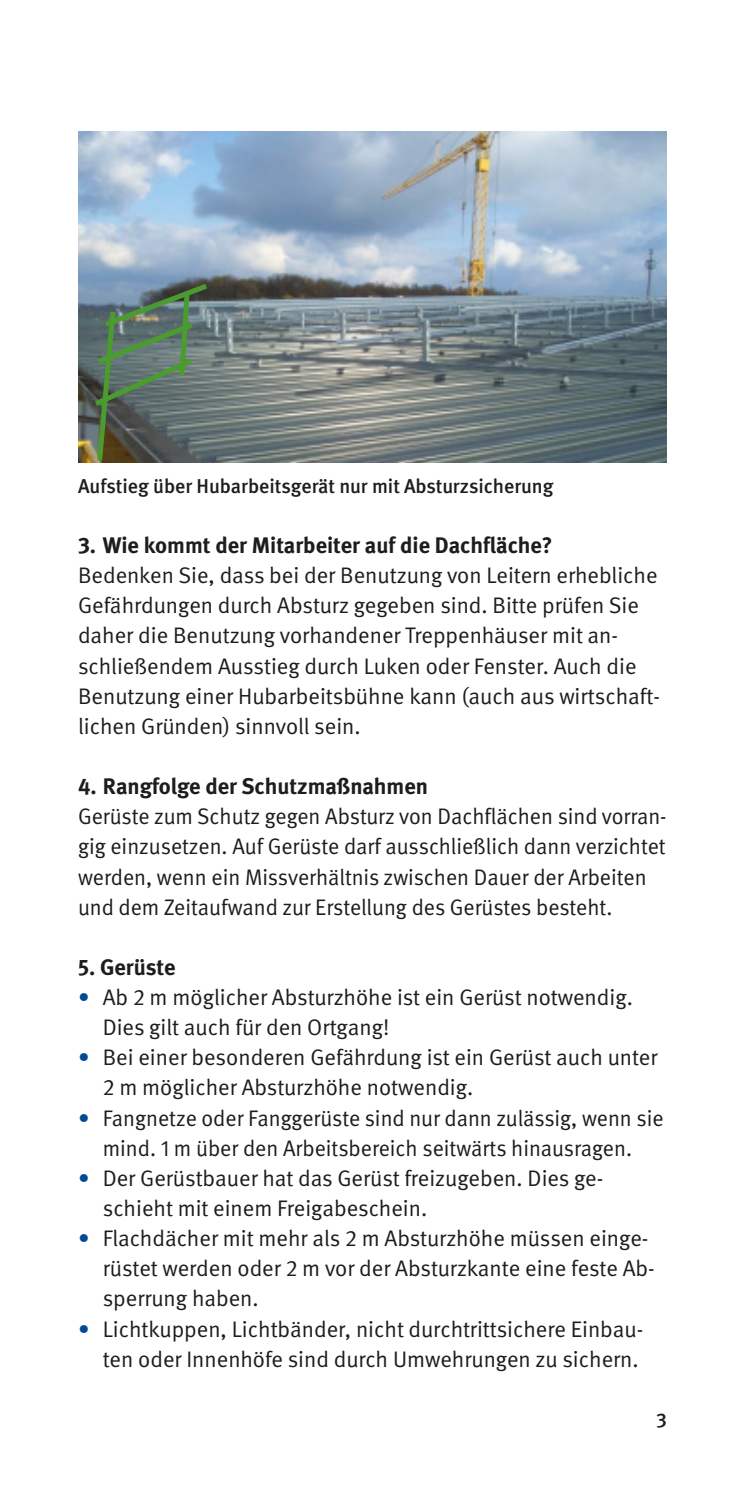
<style>
.page{position:relative;width:745px;height:1489px;background:#fff}
.page>*{position:absolute;margin:0;border:0;box-sizing:border-box;transform-origin:0 0}
.t1{font:22.5px/30px "DGUV Meta";color:#1d1d1b}
.t2{font:700 22.5px "DGUV Meta";color:#1d1d1b}
.t3{font:500 20px "DGUV Meta";color:#1d1d1b}
.s1{color:#004993}
</style>
<div class="page">
<img style="left:78px;top:131px;width:588px;height:331px">
<svg style="left:89px;top:280px;width:123px;height:183px;background:#5e7166"></svg>
<p class="t3" style="left:78px;top:478px;width:476px">Aufstieg über Hubarbeitsgerät nur mit Absturzsicherung</p>
<p class="t2" style="left:78px;top:537px;width:476px">3. Wie kommt der Mitarbeiter auf die Dachfläche?</p>
<p class="t1" style="left:78px;top:562px;width:583px">Bedenken Sie, dass bei der Benutzung von Leitern erhebliche Gefährdungen durch Absturz gegeben sind. Bitte prüfen Sie daher die Benutzung vorhandener Treppenhäuser mit an&shy;schließendem Ausstieg durch Luken oder Fenster. Auch die Benutzung einer Hubarbeitsbühne kann (auch aus wirtschaft&shy;lichen Gründen) sinnvoll sein.</p>
<p class="t2" style="left:78px;top:778px;width:351px">4. Rangfolge der Schutzmaßnahmen</p>
<p class="t1" style="left:78px;top:803px;width:589px">Gerüste zum Schutz gegen Absturz von Dachflächen sind vorran&shy;gig einzusetzen. Auf Gerüste darf ausschließlich dann verzichtet werden, wenn ein Missverhältnis zwischen Dauer der Arbeiten und dem Zeitaufwand zur Erstellung des Gerüstes besteht.</p>
<p class="t2" style="left:78px;top:958px;width:99px">5. Gerüste</p>
<p class="t1" style="left:103px;top:983px;width:531px;text-indent:-25px"><span class="s1">•</span> Ab 2 m möglicher Absturzhöhe ist ein Gerüst notwendig.<br>Dies gilt auch für den Ortgang!</p>
<p class="t1" style="left:103px;top:1044px;width:556px;text-indent:-25px"><span class="s1">•</span> Bei einer besonderen Gefährdung ist ein Gerüst auch unter<br>2 m möglicher Absturzhöhe notwendig.</p>
<p class="t1" style="left:78px;top:1104px;width:586px;text-align:center"><span class="s1">•</span> Fangnetze oder Fanggerüste sind nur dann zulässig, wenn sie mind. 1 m über den Arbeitsbereich seitwärts hinausragen.</p>
<p class="t1" style="left:103px;top:1164px;width:501px;text-indent:-25px"><span class="s1">•</span> Der Gerüstbauer hat das Gerüst freizugeben. Dies ge&shy;schieht mit einem Freigabeschein.</p>
<p class="t1" style="left:103px;top:1224px;width:553px;text-indent:-25px"><span class="s1">•</span> Flachdächer mit mehr als 2 m Absturzhöhe müssen ein ge - rüstet werden oder 2 m vor der Absturzkante eine feste Ab&shy;sperrung haben.</p>
<p class="t1" style="left:78px;top:1315px;width:566px;text-align:right"><span class="s1">•</span> Lichtkuppen, Lichtbänder, nicht durchtrittsichere Einbau&shy;ten oder Innenhöfe sind durch Umwehrungen zu sichern.</p>
<p class="t3" style="left:655px;top:1411px;width:12px">3</p>
</div>
